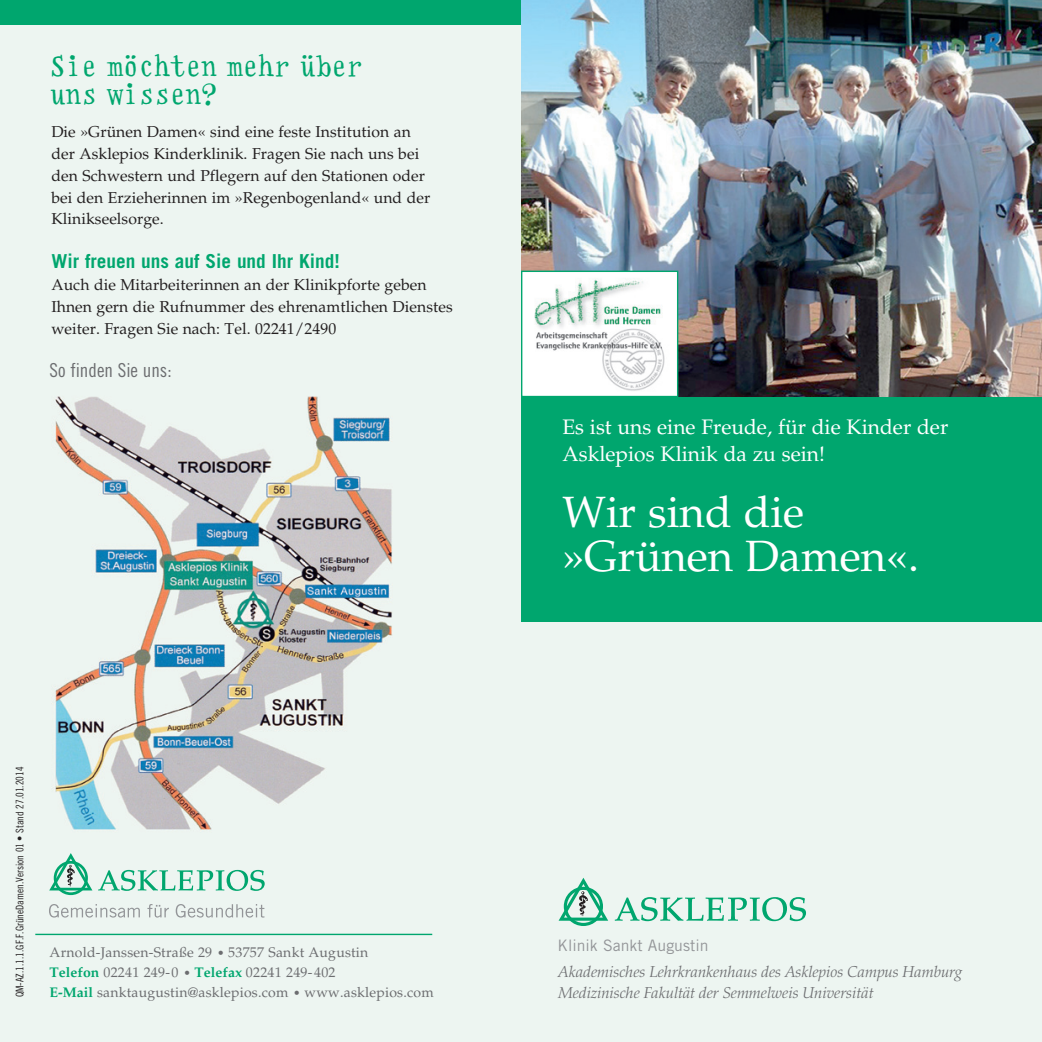
<style>
.page{position:relative;width:1042px;height:1042px;background:#edf5f1}
.page>*{position:absolute;margin:0;border:0;box-sizing:border-box;transform-origin:0 0}
.t1{font:43.75px/43.8px "Palatino LT Std";color:#fff}
.t2{font:28px/28px "Handwriter";letter-spacing:-.04em;color:#00a66e}
.t3{font:21px/26.2px "Palatino LT Std";color:#fff}
.t4{font:700 19.25px "Trade Gothic";color:#00a66e}
.t5{font:19.25px "Trade Gothic Cond Eighteen";color:#6c6d70}
.t6{font:15.75px/21.9px "Palatino LT Std";letter-spacing:.005em;color:#231f20}
.t7{font:italic 300 15.75px "Palatino LT Std";color:#6c6d70}
.t8{font:15.75px "Trade Gothic";color:#939598}
.t9{font:14px "Palatino LT Std";letter-spacing:.015em;color:#6c6d70}
.t10{font:10.5px "Trade Gothic Cond Eighteen";color:#231f20}
.s1{font-size:12.25px}
.s2{font-weight:700;color:#00a66e}
</style>
<div class="page">
<img style="left:521px;top:0;width:521px;height:397px">
<div style="left:521px;top:397px;width:521px;height:224px;background:#00a66e"></div>
<hr style="left:35px;top:933px;width:397px;height:2px;background:#00a66e">
<img style="left:55px;top:396px;width:337px;height:434px">
<div style="left:0;top:0;width:521px;height:25px;background:#00a66e"></div>
<svg style="left:98px;top:870px;width:167px;height:21px"></svg>
<svg style="left:49px;top:853px;width:43px;height:42px"></svg>
<svg style="left:49px;top:904px;width:91px;height:13px"></svg>
<svg style="left:147px;top:904px;width:22px;height:13px"></svg>
<svg style="left:176px;top:904px;width:88px;height:13px"></svg>
<svg style="left:615px;top:897px;width:191px;height:24px"></svg>
<svg style="left:558px;top:878px;width:50px;height:48px"></svg>
<img style="left:523px;top:273px;width:153px;height:122px">
<div style="left:521px;top:271px;width:157px;height:126px;border:1px solid #00a66e"></div>
<p class="t2" style="left:50px;top:53px;width:315px">Sie möchten mehr über uns wissen?</p>
<p class="t6" style="left:51px;top:121px;width:380px">Die »Grünen Damen« sind eine feste Institution an der Asklepios Kinderklinik. Fragen Sie nach uns bei den Schwestern und Pflegern auf den Stationen oder bei den Erzieherinnen im »Regenbogenland« und der Klinikseelsorge.</p>
<p class="t4" style="left:51px;top:249px;width:290px">Wir freuen uns auf Sie und Ihr Kind!</p>
<p class="t6" style="left:51px;top:274px;width:403px">Auch die Mitarbeiterinnen an der Klinikpforte geben<br>Ihnen gern die Rufnummer des ehrenamtlichen Dienstes weiter. Fragen Sie nach: Tel. 02241/2490</p>
<p class="t5" style="left:50px;top:359px;width:124px">So finden Sie uns:</p>
<p class="t10" style="left:13px;top:997px;width:232px;rotate:-90deg">QM-AZ.1.1.1.GF.F.GrüneDamen.Version 01 • Stand 27.01.2014</p>
<p class="t9" style="left:50px;top:944px;width:320px">Arnold-Janssen-Straße 29 <span class="s1">•</span> 53757 Sankt Augustin</p>
<p class="t9" style="left:50px;top:964px;width:287px"><span class="s2">Telefon</span> 02241 249-0 <span class="s1">•</span> <span class="s2">Telefax</span> 02241 249-402</p>
<p class="t9" style="left:50px;top:983px;width:386px"><span class="s2">E-Mail</span> sanktaugustin@asklepios.com <span class="s1">•</span> www.asklepios.com</p>
<p class="t3" style="left:562px;top:414px;width:387px">Es ist uns eine Freude, für die Kinder der<br>Asklepios Klinik da zu sein!</p>
<p class="t1" style="left:562px;top:491px;width:358px">Wir sind die »Grünen Damen«.</p>
<p class="t8" style="left:557px;top:936px;width:153px">Klinik Sankt Augustin</p>
<p class="t7" style="left:558px;top:962px;width:405px">Akademisches Lehrkrankenhaus des Asklepios Campus Hamburg</p>
<p class="t7" style="left:558px;top:983px;width:317px">Medizinische Fakultät der Semmelweis Universität</p>
</div>
